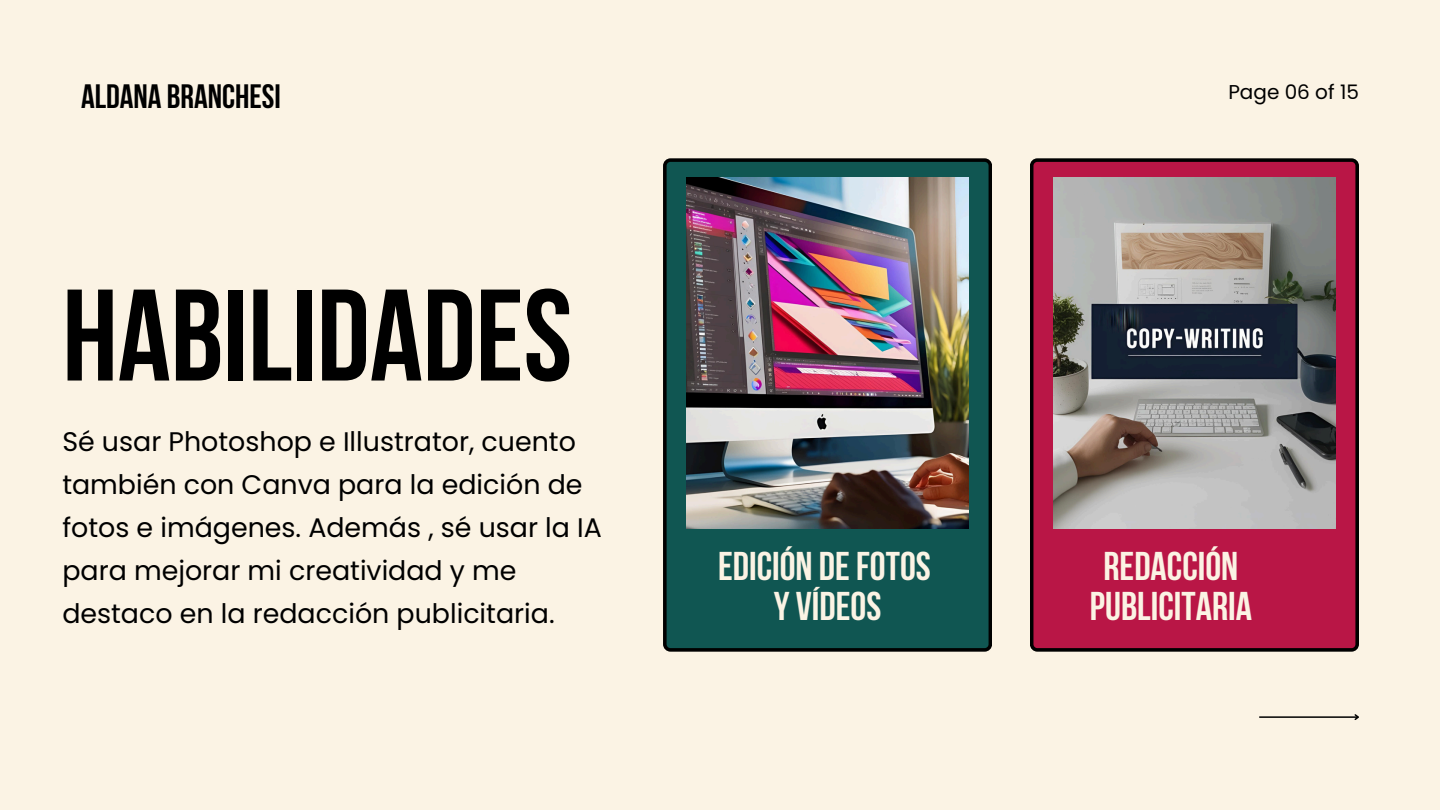
<style>
.page{position:relative;width:1440px;height:810px;background:#fbf3e4}
.page>*{position:absolute;margin:0;border:0;box-sizing:border-box;transform-origin:0 0}
.t1{font:700 129.9px "Bebas Neue";color:#000}
.t2{font:700 40px/39.8px "Bebas Neue";color:#fbf3e4;text-align:center}
.t3{font:700 33.7px "Bebas Neue";color:#000}
.t4{font:26.9px/42.8px "Poppins";color:#000}
.t5{font:20px "Poppins";color:#000}
</style>
<div class="page">
<hr style="left:1259px;top:716px;width:99px;height:2px;background:#000">
<svg style="left:1353px;top:714px;width:6px;height:6px"></svg>
<svg style="left:1030px;top:158px;width:329px;height:494px;background:#a81641"></svg>
<svg style="left:663px;top:158px;width:329px;height:494px;background:#104f4b"></svg>
<img style="left:1053px;top:178px;width:282px;height:350px">
<img style="left:687px;top:178px;width:282px;height:350px">
<h3 class="t3" style="left:81px;top:83px;width:201px">ALDANA BRANCHESI</h3>
<p class="t5" style="left:1228px;top:78px;width:132px">Page 06 of 15</p>
<h1 class="t1" style="left:62px;top:283px;width:511px">HABILIDADES</h1>
<h4 class="t4" style="left:62px;top:420px;width:541px">Sé usar Photoshop e Illustrator, cuento también con Canva para la edición de fotos e imágenes. Además , sé usar la IA para mejorar mi creatividad y me destaco en la redacción publicitaria.</h4>
<p class="t2" style="left:718px;top:550px;width:214px">EDICIÓN DEFOTOS<br>Y VÍDEOS</p>
<h2 class="t2" style="left:1090px;top:550px;width:164px">REDACCIÓN<br>PUBLICITARIA</h2>
</div>
